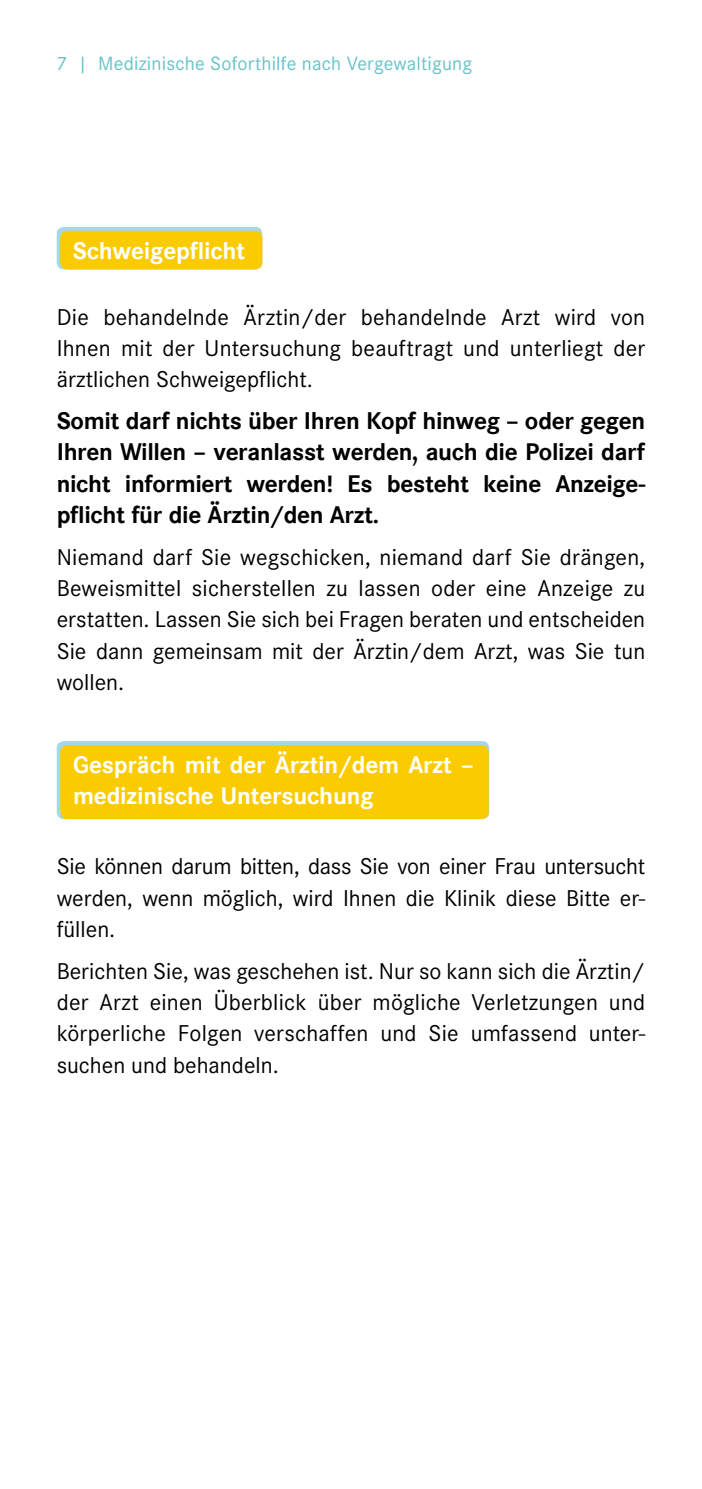
<style>
.page{position:relative;width:702px;height:1489px;background:#fff}
.page>*{position:absolute;margin:0;border:0;box-sizing:border-box;transform-origin:0 0}
.t1{font:23.75px/31.2px "Corporate S";color:#000;text-align:justify}
.t2{font:700 23.75px/31.2px "Corporate SBQ";letter-spacing:-.015em;color:#000;text-align:justify}
.t3{font:700 23.75px/31.2px "Corporate SBQ";letter-spacing:-.01em;color:#fff}
.t4{font:20px "Corporate S";letter-spacing:.01em;color:#67c3c7}
</style>
<div class="page">
<div style="left:57px;top:227px;width:205px;height:42px;background:linear-gradient(to right,#a2d8e7,#a2d8e8);border-radius:7px"></div>
<div style="left:60px;top:231px;width:202px;height:38px;background:#f9cb00;border-radius:7px"></div>
<div style="left:57px;top:741px;width:432px;height:78px;background:#a2d8e8;border-radius:7px"></div>
<div style="left:60px;top:745px;width:428px;height:74px;background:#f9cb00;border-radius:7px"></div>
<p class="t4" style="left:57px;top:52px;width:417px">7 | Medizinische Soforthilfe nach Vergewaltigung</p>
<p class="t3" style="left:73px;top:235px;width:174px">Schweigepflicht</p>
<p class="t1" style="left:57px;top:301px;width:590px">Die behandelnde Ärztin/der behandelnde Arzt wird von Ihnen mit der Untersuchung beauftragt und unterliegt der ärztlichen Schweigepflicht.</p>
<p class="t2" style="left:57px;top:405px;width:590px">Somit darf nichts über Ihren Kopf hinweg – oder gegen Ihren Willen – veranlasst werden, auch die Polizei darf nicht informiert werden! Es besteht keine Anzeige&shy;pflicht für die Ärztin/den Arzt.</p>
<p class="t1" style="left:57px;top:541px;width:590px">Niemand darf Sie wegschicken, niemand darf Sie drängen, Beweismittel sicherstellen zu lassen oder eine Anzeige zu erstatten. Lassen Sie sich bei Fragen beraten und entscheiden Sie dann gemeinsam mit der Ärztin/dem Arzt, was Sie tun wollen.</p>
<p class="t3" style="left:73px;top:749px;width:402px">Gespräch mit der Ärztin/dem Arzt – medizinische Untersuchung</p>
<p class="t1" style="left:57px;top:851px;width:590px">Sie können darum bitten, dass Sie von einer Frau untersucht werden, wenn möglich, wird Ihnen die Klinik diese Bitte er&shy;füllen.</p>
<p class="t1" style="left:57px;top:955px;width:590px">Berichten Sie, was geschehen ist. Nur so kann sich die Ärztin/ der Arzt einen Überblick über mögliche Verletzungen und körperliche Folgen verschaffen und Sie umfassend unter&shy;suchen und behandeln.</p>
</div>
